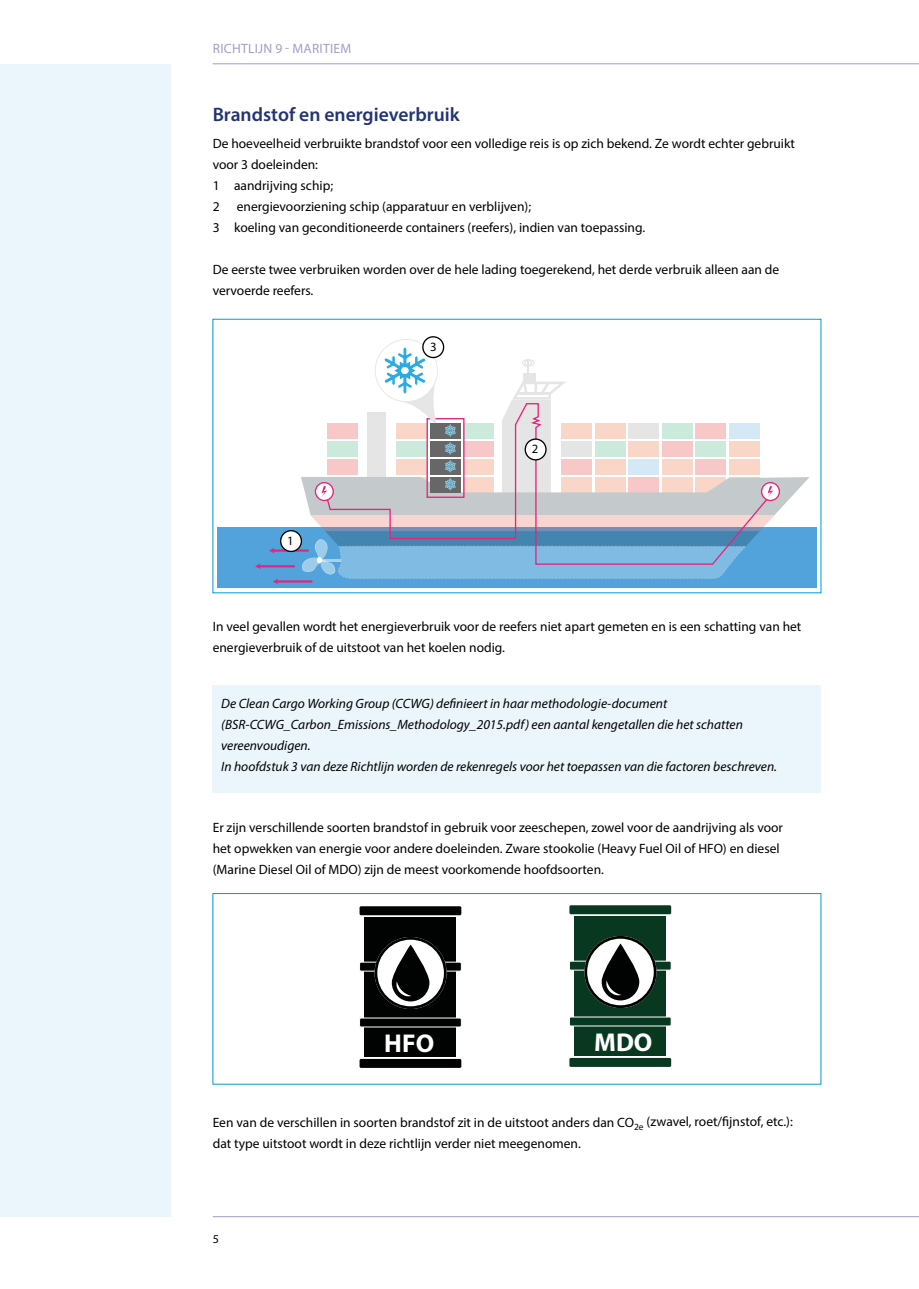
<style>
.page{position:relative;width:919px;height:1289px;background:#fff}
.page>*{position:absolute;margin:0;border:0;box-sizing:border-box;transform-origin:0 0}
.t1{font:700 25.8px "Myriad Pro";color:#fff}
.t2{font:600 19.5px "Myriad Pro";color:#233474}
.t3{font:13.5px/21px "Myriad Pro";color:#000}
.t4{font:italic 13.5px/21px "Myriad Pro";color:#000}
.t5{font:13.5px "Myriad Pro";letter-spacing:.02em;color:#a29fc3}
.t6{font:12.75px "Myriad Pro";color:#010202}
.t7{font:12px "Myriad Pro";color:#000}
</style>
<div class="page">
<div style="left:0;top:64px;width:170px;height:1152px;background:#ebf5fc"></div>
<hr style="left:213px;top:1216px;width:705px;height:1px;background:#a29fc3">
<hr style="left:213px;top:63px;width:705px;height:1px;background:#a29fc3">
<div style="left:217px;top:527px;width:599px;height:60px;background:#52a3db"></div>
<hr style="left:276px;top:580px;width:36px;height:2px;background:#e72479">
<svg style="left:272px;top:578px;width:6px;height:6px"></svg>
<hr style="left:259px;top:565px;width:36px;height:2px;background:#e72479">
<svg style="left:255px;top:563px;width:5px;height:6px"></svg>
<hr style="left:273px;top:549px;width:36px;height:2px;background:#e72479">
<svg style="left:269px;top:548px;width:5px;height:5px"></svg>
<div style="left:281px;top:530px;width:20px;height:21px;background:#fff;border-radius:50%"></div>
<div style="left:280px;top:530px;width:22px;height:22px;border:1px solid #010202;border-radius:50%"></div>
<div style="left:422px;top:336px;width:22px;height:22px;border:1px solid #010202;border-radius:50%"></div>
<svg style="left:301px;top:339px;width:508px;height:240px"></svg>
<div style="left:213px;top:685px;width:608px;height:107px;background:#ebf5fc"></div>
<div style="left:213px;top:893px;width:608px;height:191px;border:1px solid #009ad5"></div>
<div style="left:364px;top:917px;width:92px;height:139px;background:#010202"></div>
<div style="left:359px;top:1058px;width:102px;height:9px;background:#010202;border-radius:2px"></div>
<div style="left:359px;top:906px;width:102px;height:9px;background:#010202;border-radius:2px"></div>
<div style="left:359px;top:962px;width:102px;height:9px;background:#010202;border-radius:2px"></div>
<div style="left:359px;top:961px;width:102px;height:10px;border:1px solid #fff;border-radius:2px"></div>
<div style="left:359px;top:1018px;width:102px;height:8px;background:#010202;border-radius:2px"></div>
<div style="left:359px;top:1017px;width:102px;height:10px;border:1px solid #fff;border-radius:2px"></div>
<svg style="left:374px;top:937px;width:72px;height:72px"></svg>
<div style="left:574px;top:916px;width:92px;height:139px;background:#083920"></div>
<div style="left:569px;top:1057px;width:102px;height:9px;background:#083920;border-radius:2px"></div>
<div style="left:569px;top:905px;width:102px;height:9px;background:#083920;border-radius:2px"></div>
<div style="left:569px;top:961px;width:102px;height:9px;background:#083920;border-radius:2px"></div>
<div style="left:569px;top:960px;width:102px;height:10px;border:1px solid #fff;border-radius:2px"></div>
<div style="left:569px;top:1017px;width:102px;height:8px;background:#083920;border-radius:2px"></div>
<div style="left:569px;top:1016px;width:102px;height:10px;border:1px solid #fff;border-radius:2px"></div>
<svg style="left:584px;top:936px;width:72px;height:72px"></svg>
<p class="t5" style="left:213px;top:40px;width:140px">RICHTLIJN 9 - MARITIEM</p>
<h2 class="t2" style="left:213px;top:102px;width:248px">Brandstof en energieverbruik</h2>
<p class="t3" style="left:213px;top:133px;width:583px">De hoeveelheid verbruikte brandstof voor een volledige reis is op zich bekend. Ze wordt echter gebruikt voor 3 doeleinden:<br>1 aandrijving schip;<br>2</p>
<p class="t3" style="left:213px;top:196px;width:434px;text-indent:24px">energievoorziening schip (apparatuur en verblijven);<br>3 koeling van geconditioneerde containers (reefers), indien van toepassing.</p>
<p class="t3" style="left:213px;top:259px;width:568px">De eerste twee verbruiken worden over de hele lading toegerekend, het derde verbruik alleen aan de vervoerde reefers.</p>
<p class="t6" style="left:287px;top:532px;width:8px">1</p>
<p class="t6" style="left:430px;top:339px;width:8px">3</p>
<p class="t6" style="left:532px;top:441px;width:8px">2</p>
<p class="t3" style="left:213px;top:616px;width:590px">In veel gevallen wordt het energieverbruik voor de reefers niet apart gemeten en is een schatting van het energieverbruik of de uitstoot van het koelen nodig.</p>
<p class="t4" style="left:221px;top:692px;width:557px">De Clean Cargo Working Group (CCWG) definieert in haar methodologie-document (BSR-CCWG_Carbon_Emissions_Methodology_2015.pdf) een aantal kengetallen die het schatten vereenvoudigen.<br>In hoofdstuk 3 van deze Richtlijn worden de rekenregels voor het toepassen van die factoren beschreven.</p>
<p class="t3" style="left:213px;top:817px;width:571px">Er zijn verschillende soorten brandstof in gebruik voor zeeschepen, zowel voor de aandrijving als voor het opwekken van energie voor andere doeleinden. Zware stookolie (Heavy Fuel Oil of HFO) en diesel (Marine Diesel Oil of MDO) zijn de meest voorkomende hoofdsoorten.</p>
<h1 class="t1" style="left:384px;top:1026px;width:51px">HFO</h1>
<h1 class="t1" style="left:594px;top:1025px;width:60px">MDO</h1>
<p class="t3" style="left:213px;top:1111px;width:581px">Een van de verschillen in soorten brandstof zit in de uitstoot anders dan CO<sub>2e</sub> (zwavel, roet/fijnstof, etc.): dat type uitstoot wordt in deze richtlijn verder niet meegenomen.</p>
<p class="t7" style="left:213px;top:1231px;width:8px">5</p>
</div>
